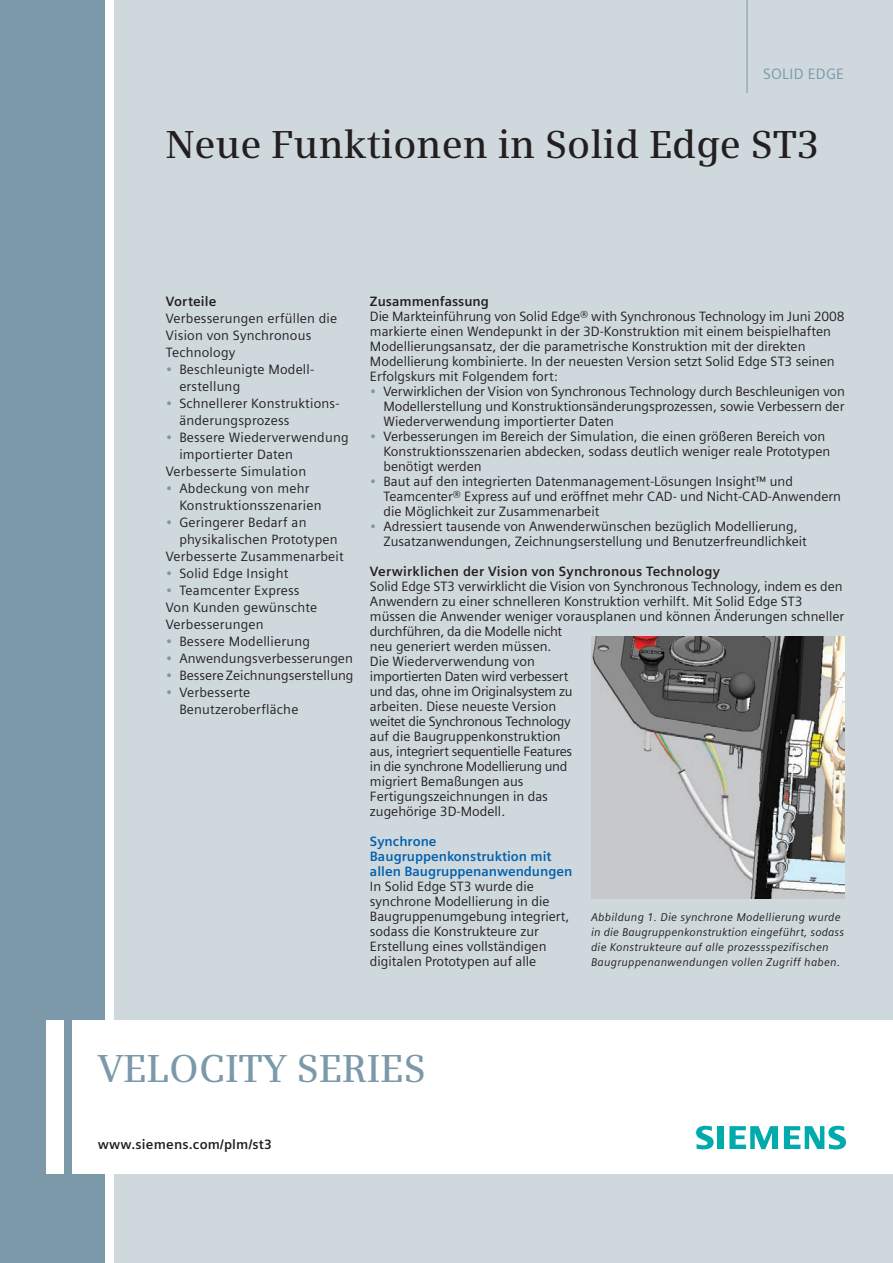
<style>
.page{position:relative;width:893px;height:1263px;background:#fff}
.page>*{position:absolute;margin:0;border:0;box-sizing:border-box;transform-origin:0 0}
.Cover_Headline__26pt{font:600 39px "Siemens Serif";color:#231f20}
.PRODUCT_NAME{font:600 39px "Siemens Serif";letter-spacing:.005em;color:#7b99a9}
.Body_Subhead___9pt_0{font:15px "Siemens Sans";letter-spacing:.015em;color:#7b99a9}
.Body__Copy__9pt_0_15{font:13.5px/15px "Siemens Sans";color:#231f20}
.BULLETS_Body_Copy_9p{font:13.5px/15px "Siemens Sans";color:#231f20}
.Body_Subhead___9pt_0-2{font:700 13.5px "Siemens Sans";letter-spacing:.015em;color:#231f20}
.Caption_for_fact_she{font:italic 11.25px/14.9px "Siemens Sans";letter-spacing:.02em;color:#231f20}
.s1{color:#7b99a9}
.s2{font-weight:700;color:#0160ae}
</style>
<div class="page">
<div style="left:115px;top:0;width:778px;height:1263px;background:#cfd8dd"></div>
<div style="left:0;top:0;width:105px;height:1263px;background:#7b99a9"></div>
<div style="left:47px;top:1021px;width:17px;height:153px;background:#fff"></div>
<div style="left:72px;top:1021px;width:821px;height:153px;background:#fff"></div>
<svg style="left:696px;top:1126px;width:18px;height:23px"></svg>
<div style="left:717px;top:1126px;width:7px;height:23px;background:#00aaad"></div>
<svg style="left:729px;top:1126px;width:49px;height:23px"></svg>
<svg style="left:784px;top:1126px;width:62px;height:23px"></svg>
<hr style="left:747px;top:0;width:1px;height:93px;background:#7b99a9">
<img style="left:591px;top:637px;width:253px;height:261px">
<p class="Body_Subhead___9pt_0" style="left:763px;top:65px;width:83px">SOLID EDGE</p>
<p class="Cover_Headline__26pt" style="left:166px;top:122px;width:655px">Neue Funktionen in Solid Edge ST3</p>
<p class="Body_Subhead___9pt_0-2" style="left:166px;top:294px;width:52px">Vorteile</p>
<p class="Body__Copy__9pt_0_15" style="left:166px;top:310px;width:173px;line-height:17px">Verbesserungen erfüllen die<br>Vision von Synchronous<br>Technology</p>
<p class="BULLETS_Body_Copy_9p" style="left:179px;top:361px;width:136px;line-height:17px;text-indent:-14px"><span class="s1">•</span> Beschleunigte Modell&shy;erstellung</p>
<p class="BULLETS_Body_Copy_9p" style="left:179px;top:395px;width:162px;line-height:17px;text-indent:-13px"><span class="s1">•</span> Schnellerer Konstruktions&shy;änderungsprozess</p>
<p class="BULLETS_Body_Copy_9p" style="left:179px;top:429px;width:171px;line-height:17px;text-indent:-14px"><span class="s1">•</span> Bessere Wiederverwendung importierter Daten</p>
<p class="Body__Copy__9pt_0_15" style="left:166px;top:464px;width:142px">Verbesserte Simulation</p>
<p class="BULLETS_Body_Copy_9p" style="left:179px;top:480px;width:144px;line-height:17px;text-indent:-14px"><span class="s1">•</span> Abdeckung von mehr<br>Konstruktionsszenarien</p>
<p class="BULLETS_Body_Copy_9p" style="left:179px;top:514px;width:160px;line-height:17px;text-indent:-14px"><span class="s1">•</span> Geringerer Bedarf an physikalischen Prototypen</p>
<p class="Body__Copy__9pt_0_15" style="left:166px;top:549px;width:179px">Verbesserte Zusammenarbeit</p>
<p class="BULLETS_Body_Copy_9p" style="left:166px;top:566px;width:124px"><span class="s1">•</span> Solid Edge Insight</p>
<p class="BULLETS_Body_Copy_9p" style="left:166px;top:583px;width:135px"><span class="s1">•</span> Teamcenter Express</p>
<p class="Body__Copy__9pt_0_15" style="left:166px;top:599px;width:153px;line-height:17px">Von Kunden gewünschte<br>Verbesserungen</p>
<p class="BULLETS_Body_Copy_9p" style="left:166px;top:634px;width:146px"><span class="s1">•</span> Bessere Modellierung</p>
<p class="BULLETS_Body_Copy_9p" style="left:166px;top:651px;width:189px"><span class="s1">•</span> Anwendungsverbesserungen</p>
<p class="BULLETS_Body_Copy_9p" style="left:166px;top:668px;width:189px"><span class="s1">•</span> Bessere Zeichnungserstellung</p>
<p class="BULLETS_Body_Copy_9p" style="left:179px;top:684px;width:121px;line-height:17px;text-indent:-14px"><span class="s1">•</span> Verbesserte<br>Benutzeroberfläche</p>
<p class="Body_Subhead___9pt_0-2" style="left:370px;top:294px;width:121px">Zusammenfassung</p>
<p class="Body__Copy__9pt_0_15" style="left:370px;top:309px;width:476px">Die Markteinführung von Solid Edge® with Synchronous Technology im Juni 2008 markierte einen Wendepunkt in der 3D-Konstruktion mit einem beispielhaften Modellierungsansatz, der die parametrische Konstruktion mit der direkten Modellierung kombinierte. In der neuesten Version setzt Solid Edge ST3 seinen Erfolgskurs mit Folgendem fort:</p>
<p class="BULLETS_Body_Copy_9p" style="left:383px;top:384px;width:463px;text-align:justify;text-indent:-14px"><span class="s1">•</span> Verwirklichen der Vision von Synchronous Technology durch Beschleunigen von Modellerstellung und Konstruktionsänderungsprozessen, sowie Verbessern der Wiederverwendung importierter Daten</p>
<p class="BULLETS_Body_Copy_9p" style="left:383px;top:429px;width:448px;text-indent:-14px"><span class="s1">•</span> Verbesserungen im Bereich der Simulation, die einen größeren Bereich von<br>Konstruktionsszenarien abdecken, sodass deutlich weniger reale Prototypen benötigt werden</p>
<p class="BULLETS_Body_Copy_9p" style="left:383px;top:474px;width:459px;text-indent:-14px"><span class="s1">•</span> Baut auf den integrierten Datenmanagement-Lösungen Insight™ und<br>Teamcenter® Express auf und eröffnet mehr CAD- und Nicht-CAD-Anwendern die Möglichkeit zur Zusammenarbeit</p>
<p class="BULLETS_Body_Copy_9p" style="left:383px;top:519px;width:425px;text-indent:-14px"><span class="s1">•</span> Adressiert tausende von Anwenderwünschen bezüglich Modellierung,<br>Zusatzanwendungen, Zeichnungserstellung und Benutzerfreundlichkeit</p>
<p class="Body_Subhead___9pt_0-2" style="left:370px;top:564px;width:352px">Verwirklichen der Vision von Synchronous Technology</p>
<p class="Body__Copy__9pt_0_15" style="left:370px;top:579px;width:476px">Solid Edge ST3 verwirklicht die Vision von Synchronous Technology, indem es den Anwendern zu einer schnelleren Konstruktion verhilft. Mit Solid Edge ST3 müssen die Anwender weniger vorausplanen und können Änderungen schneller durchführen, da die Modelle nicht<br>neu generiert werden müssen.<br>Die Wiederverwendung von<br>importierten Daten wird verbessert<br>und das, ohne im Originalsystem zu<br>arbeiten. Diese neueste Version<br>weitet die Synchronous Technology<br>auf die Baugruppenkonstruktion<br>aus, integriert sequentielle Features<br>in die synchrone Modellierung und<br>migriert Bemaßungen aus<br>Fertigungszeichnungen in das<br>zugehörige 3D-Modell.</p>
<p class="Body__Copy__9pt_0_15" style="left:370px;top:834px;width:204px"><span class="s2">Synchrone<br>Baugruppenkonstruktion mit allen Baugruppenanwendungen<br></span>In Solid Edge ST3 wurde die synchrone Modellierung in die<br>Baugruppenumgebung integriert, sodass die Konstrukteure zur<br>Erstellung eines vollständigen digitalen Prototypen auf alle</p>
<p class="Caption_for_fact_she" style="left:591px;top:910px;width:255px">Abbildung 1. Die synchrone Modellierung wurde in die Baugruppenkonstruktion eingeführt, sodass die Konstrukteure auf alle prozessspezifischen Baugruppenanwendungen vollen Zugriff haben.</p>
<p class="PRODUCT_NAME" style="left:98px;top:1045px;width:329px">VELOCITY SERIES</p>
<p class="Body_Subhead___9pt_0-2" style="left:98px;top:1137px;width:176px">www.siemens.com/plm/st3</p>
</div>
